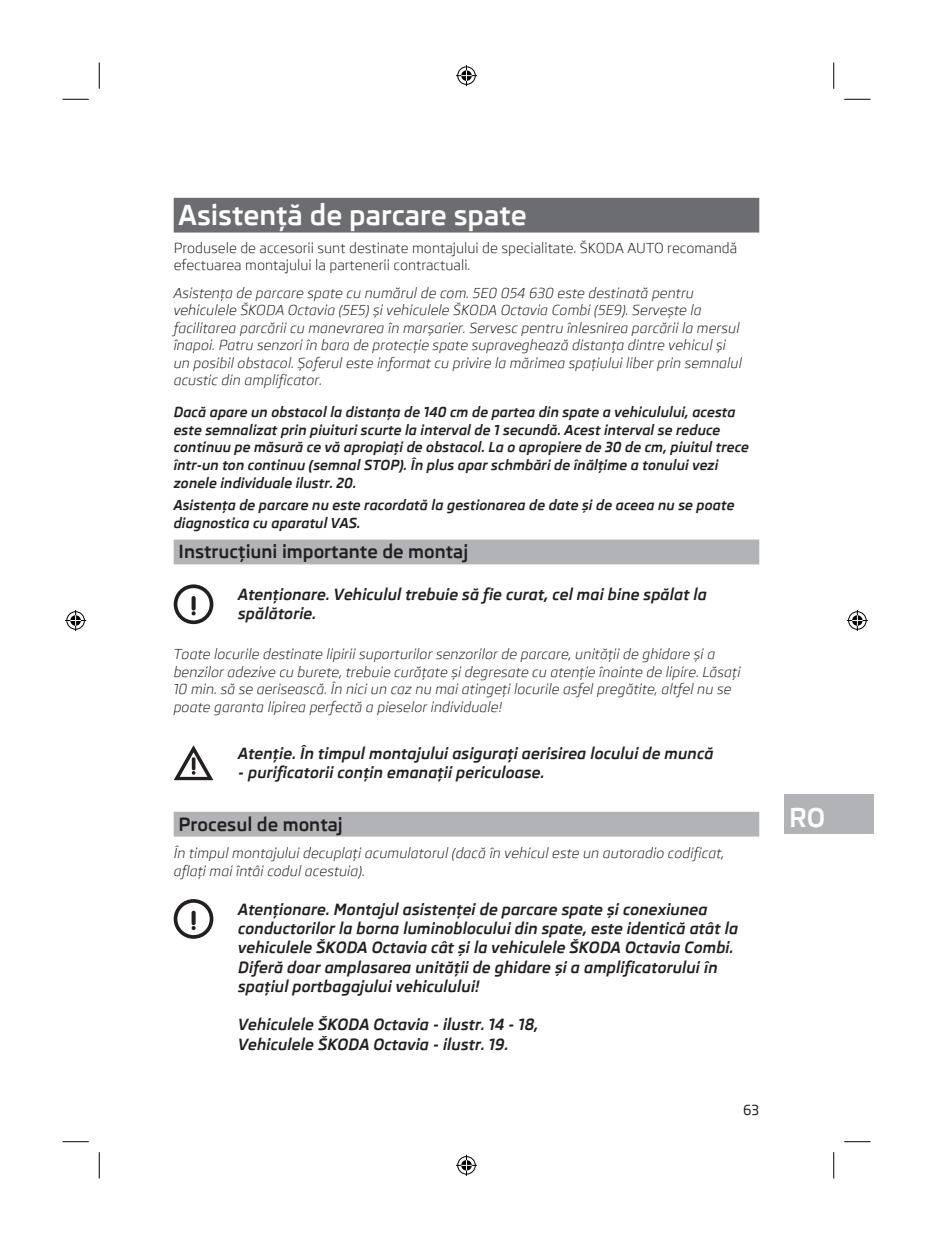
<style>
.page{position:relative;width:933px;height:1241px;background:#fff}
.page>*{position:absolute;margin:0;border:0;box-sizing:border-box;transform-origin:0 0}
.t1{font:700 28px "Skoda Pro";color:#fff}
.t2{font:700 26.25px "Skoda Pro";color:#fff}
.t3{font:700 18.38px "Skoda Pro";color:#231f20}
.t4{font:italic 700 15.75px/19.2px "Skoda Pro";color:#231f20}
.t5{font:italic 14px/17.5px "Skoda Pro";color:#231f20}
.t6{font:italic 700 14px/17.5px "Skoda Pro";color:#231f20}
.t7{font:14px/17.5px "Skoda Pro";color:#231f20}
.t8{font:500 14px "Skoda Pro";color:#231f20}
</style>
<div class="page">
<div style="left:784px;top:794px;width:89px;height:39px;background:#b2b3b7"></div>
<div style="left:174px;top:198px;width:585px;height:34px;background:#6c6d70"></div>
<div style="left:174px;top:539px;width:585px;height:25px;background:#b2b3b7"></div>
<div style="left:174px;top:811px;width:585px;height:25px;background:#b2b3b7"></div>
<svg style="left:174px;top:584px;width:39px;height:40px"></svg>
<div style="left:177px;top:588px;width:33px;height:32px;background:#fff;border-radius:50%"></div>
<svg style="left:191px;top:596px;width:5px;height:19px"></svg>
<svg style="left:174px;top:745px;width:39px;height:35px"></svg>
<svg style="left:174px;top:898px;width:39px;height:40px"></svg>
<div style="left:177px;top:902px;width:33px;height:32px;background:#fff;border-radius:50%"></div>
<svg style="left:191px;top:910px;width:5px;height:19px"></svg>
<svg style="left:62px;top:99px;width:27px;height:1px"></svg>
<svg style="left:844px;top:99px;width:26px;height:1px"></svg>
<svg style="left:62px;top:1141px;width:27px;height:1px"></svg>
<svg style="left:844px;top:1141px;width:26px;height:1px"></svg>
<svg style="left:99px;top:62px;width:1px;height:27px"></svg>
<svg style="left:99px;top:1152px;width:1px;height:26px"></svg>
<svg style="left:833px;top:62px;width:1px;height:27px"></svg>
<svg style="left:833px;top:1152px;width:1px;height:26px"></svg>
<svg style="left:456px;top:65px;width:21px;height:21px"></svg>
<svg style="left:456px;top:1154px;width:21px;height:21px"></svg>
<svg style="left:65px;top:610px;width:21px;height:21px"></svg>
<svg style="left:847px;top:610px;width:21px;height:21px"></svg>
<h1 class="t1" style="left:179px;top:199px;width:349px">Asistenţă de parcare spate</h1>
<p class="t7" style="left:174px;top:239px;width:565px">Produsele de accesorii sunt destinate montajului de specialitate. ŠKODA AUTO recomandă efectuarea montajului la partenerii contractuali.</p>
<p class="t5" style="left:174px;top:284px;width:570px">Asistenţa de parcare spate cu numărul de com. 5E0 054 630 este destinată pentru vehiculele ŠKODA Octavia (5E5) şi vehiculele ŠKODA Octavia Combi (5E9). Serveşte la facilitarea parcării cu manevrarea în marşarier. Servesc pentru înlesnirea parcării la mersul înapoi. Patru senzori în bara de protecţie spate supraveghează distanţa dintre vehicul şi un posibil obstacol. Şoferul este informat cu privire la mărimea spaţiului liber prin semnalul acustic din amplificator.</p>
<p class="t6" style="left:174px;top:403px;width:577px">Dacă apare un obstacol la distanţa de 140 cm de partea din spate a vehiculului, acesta este semnalizat prin piuituri scurte la interval de 1 secundă. Acest interval se reduce continuu pe măsură ce vă apropiaţi de obstacol. La o apropiere de 30 de cm, piuitul trece într-un ton continuu (semnal STOP). În plus apar schmbări de înălţime a tonului vezi zonele individuale ilustr. 20.</p>
<p class="t6" style="left:174px;top:496px;width:562px">Asistenţa de parcare nu este racordată la gestionarea de date şi de aceea nu se poate diagnostica cu aparatul VAS.</p>
<h3 class="t3" style="left:179px;top:541px;width:291px">Instrucţiuni importante de montaj</h3>
<p class="t4" style="left:238px;top:585px;width:470px">Atenţionare. Vehiculul trebuie să fie curat, cel mai bine spălat la spălătorie.</p>
<p class="t5" style="left:174px;top:645px;width:568px">Toate locurile destinate lipirii suporturilor senzorilor de parcare, unităţii de ghidare şi a benzilor adezive cu burete, trebuie curăţate şi degresate cu atenţie înainte de lipire. Lăsaţi 10 min. să se aerisească. În nici un caz nu mai atingeţi locurile asfel pregătite, altfel nu se poate garanta lipirea perfectă a pieselor individuale!</p>
<p class="t4" style="left:238px;top:743px;width:477px">Atenţie. În timpul montajului asiguraţi aerisirea locului de muncă</p>
<p class="t4" style="left:238px;top:762px;width:308px">- purificatorii conţin emanaţii periculoase.</p>
<h3 class="t3" style="left:179px;top:813px;width:166px">Procesul de montaj</h3>
<p class="t5" style="left:174px;top:844px;width:552px">În timpul montajului decuplaţi acumulatorul (dacă în vehicul este un autoradio codificat, aflaţi mai întâi codul acestuia).</p>
<p class="t4" style="left:238px;top:899px;width:501px">Atenţionare. Montajul asistenţei de parcare spate şi conexiunea conductorilor la borna luminoblocului din spate, este identică atât la vehiculele ŠKODA Octavia cât şi la vehiculele ŠKODA Octavia Combi.<br>Diferă doar amplasarea unităţii de ghidare şi a amplificatorului în spaţiul portbagajului vehiculului!</p>
<p class="t4" style="left:238px;top:1014px;width:302px">Vehiculele ŠKODA Octavia - ilustr. 14 - 18,<br>Vehiculele ŠKODA Octavia - ilustr. 19.</p>
<p class="t8" style="left:743px;top:1102px;width:18px">63</p>
<h2 class="t2" style="left:789px;top:801px;width:38px">RO</h2>
</div>
